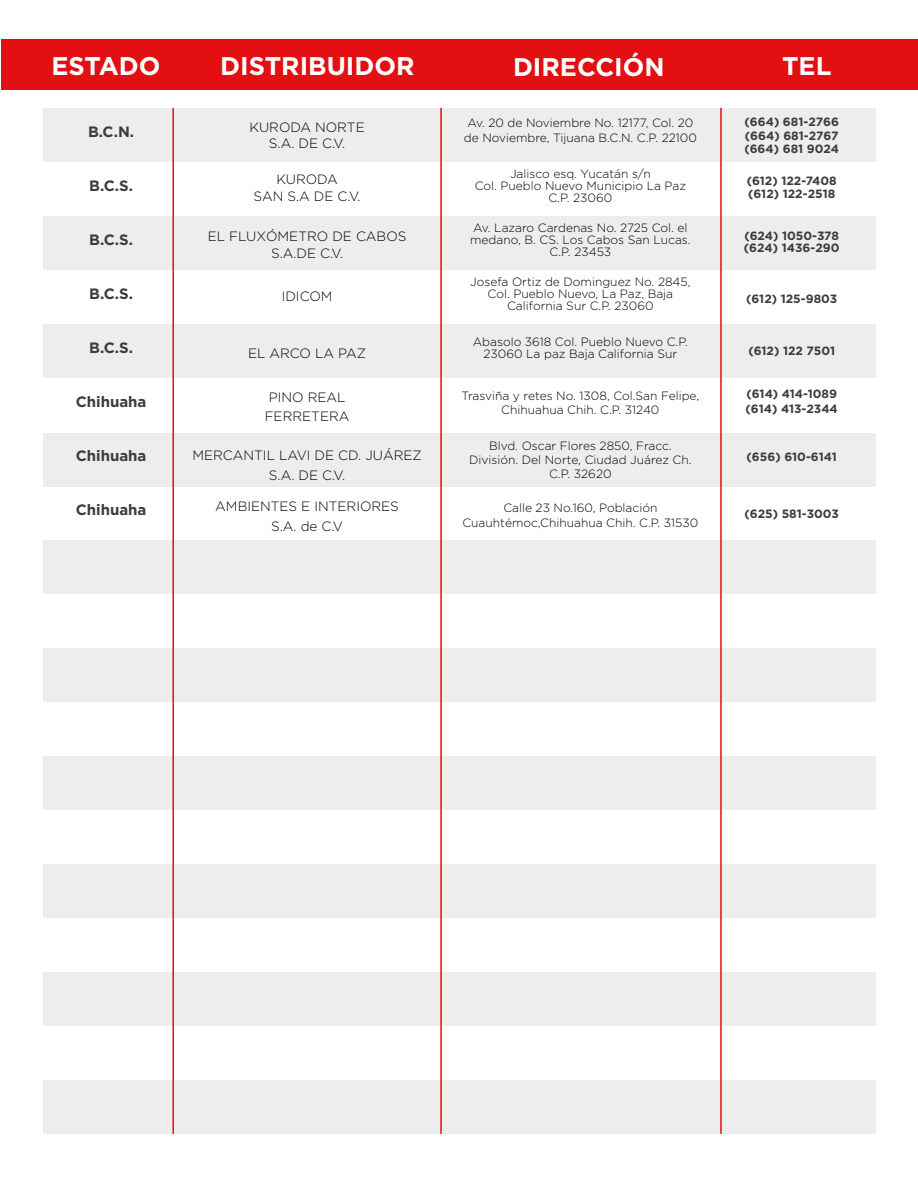
<style>
.page{position:relative;width:918px;height:1188px;background:#fff}
.page>*{position:absolute;margin:0;border:0;box-sizing:border-box;transform-origin:0 0}
.t1{font:700 25.5px "Gotham";color:#fff}
.t2{font:700 15px "Gotham";color:#3c3c3b}
.t3{font:300 13.5px/16.5px "Gotham";color:#000;text-align:center}
.t4{font:300 12px/12px "Gotham";color:#000;text-align:center}
.t5{font:700 12px/13.5px "Gotham";color:#3c3c3b}
</style>
<div class="page">
<div style="left:43px;top:108px;width:832px;height:54px;background:#ededed"></div>
<div style="left:43px;top:216px;width:832px;height:54px;background:#ededed"></div>
<div style="left:43px;top:324px;width:832px;height:54px;background:#ededed"></div>
<div style="left:43px;top:433px;width:832px;height:54px;background:#ededed"></div>
<div style="left:43px;top:540px;width:832px;height:54px;background:#ededed"></div>
<div style="left:43px;top:648px;width:832px;height:54px;background:#ededed"></div>
<div style="left:43px;top:756px;width:832px;height:54px;background:#ededed"></div>
<div style="left:43px;top:864px;width:832px;height:54px;background:#ededed"></div>
<div style="left:43px;top:972px;width:832px;height:54px;background:#ededed"></div>
<div style="left:43px;top:1080px;width:832px;height:54px;background:#ededed"></div>
<hr style="left:0;top:40px;width:1px;height:50px;background:#e30f13">
<div style="left:1px;top:40px;width:917px;height:50px;background:#e30f13"></div>
<hr style="left:172px;top:108px;width:2px;height:1026px;background:#e30f13">
<hr style="left:440px;top:108px;width:2px;height:1026px;background:#e30f13">
<hr style="left:720px;top:108px;width:2px;height:1026px;background:#e30f13">
<h1 class="t1" style="left:52px;top:51px;width:111px">ESTADO</h1>
<h1 class="t1" style="left:220px;top:51px;width:196px">DISTRIBUIDOR</h1>
<h1 class="t1" style="left:513px;top:52px;width:153px">DIRECCIÓN</h1>
<h1 class="t1" style="left:782px;top:51px;width:51px">TEL</h1>
<p class="t2" style="left:88px;top:123px;width:48px">B.C.N.</p>
<p class="t2" style="left:89px;top:177px;width:45px">B.C.S.</p>
<p class="t2" style="left:89px;top:231px;width:45px">B.C.S.</p>
<p class="t2" style="left:89px;top:285px;width:45px">B.C.S.</p>
<p class="t2" style="left:89px;top:339px;width:45px">B.C.S.</p>
<p class="t2" style="left:76px;top:393px;width:72px">Chihuaha</p>
<p class="t2" style="left:76px;top:447px;width:72px">Chihuaha</p>
<p class="t2" style="left:76px;top:501px;width:72px">Chihuaha</p>
<p class="t3" style="left:250px;top:118px;width:117px">KURODA NORTE<br>S.A. DE C.V.</p>
<p class="t3" style="left:254px;top:171px;width:108px">KURODA<br>SAN S.A DE C.V.</p>
<p class="t3" style="left:208px;top:228px;width:200px">EL FLUXÓMETRO DE CABOS<br>S.A.DE C.V.</p>
<p class="t3" style="left:282px;top:288px;width:52px">IDICOM</p>
<p class="t3" style="left:248px;top:345px;width:120px">EL ARCO LA PAZ</p>
<p class="t3" style="left:265px;top:387px;width:86px;line-height:19.5px;text-align:left">PINO REAL<br>FERRETERA</p>
<p class="t3" style="left:192px;top:445px;width:231px;line-height:19.5px">MERCANTIL LAVI DE CD. JUÁREZ<br>S.A. DE C.V.</p>
<p class="t3" style="left:215px;top:496px;width:185px;line-height:19.5px">AMBIENTES E INTERIORES<br>S.A. de C.V</p>
<p class="t4" style="left:464px;top:115px;width:235px;line-height:15px;text-align:left">Av. 20 de Noviembre No. 12177, Col. 20 de Noviembre, Tijuana B.C.N. C.P. 22100</p>
<p class="t4" style="left:475px;top:168px;width:213px">Jalisco esq. Yucatán s/n<br>Col. Pueblo Nuevo Municipio La Paz<br>C.P. 23060</p>
<p class="t4" style="left:470px;top:222px;width:222px">Av. Lazaro Cardenas No. 2725 Col. el medano, B. CS. Los Cabos San Lucas.<br>C.P. 23453</p>
<p class="t4" style="left:470px;top:276px;width:222px">Josefa Ortiz de Dominguez No. 2845,<br>Col. Pueblo Nuevo, La Paz, Baja<br>California Sur C.P. 23060</p>
<p class="t4" style="left:473px;top:336px;width:217px">Abasolo 3618 Col. Pueblo Nuevo C.P.<br>23060 La paz Baja California Sur</p>
<p class="t4" style="left:461px;top:388px;width:239px;line-height:14.4px">Trasviña y retes No. 1308, Col.San Felipe,<br>Chihuahua Chih. C.P. 31240</p>
<p class="t4" style="left:469px;top:438px;width:224px;line-height:14.4px">Blvd. Oscar Flores 2850, Fracc.<br>División. Del Norte, Ciudad Juárez Ch.<br>C.P. 32620</p>
<p class="t4" style="left:462px;top:501px;width:237px;line-height:14.4px">Calle 23 No.160, Población<br>Cuauhtémoc,Chihuahua Chih. C.P. 31530</p>
<p class="t5" style="left:744px;top:115px;width:96px;text-align:justify">(664) 681-2766 (664) 681-2767 (664) 681 9024</p>
<p class="t5" style="left:747px;top:174px;width:92px">(612) 122-7408 (612) 122-2518</p>
<p class="t5" style="left:744px;top:230px;width:97px;line-height:12px">(624) 1050-378 (624) 1436-290</p>
<p class="t5" style="left:746px;top:291px;width:93px">(612) 125-9803</p>
<p class="t5" style="left:748px;top:344px;width:88px">(612) 122 7501</p>
<p class="t5" style="left:746px;top:386px;width:94px;line-height:14.4px">(614) 414-1089 (614) 413-2344</p>
<p class="t5" style="left:747px;top:450px;width:92px">(656) 610-6141</p>
<p class="t5" style="left:744px;top:507px;width:96px">(625) 581-3003</p>
</div>
